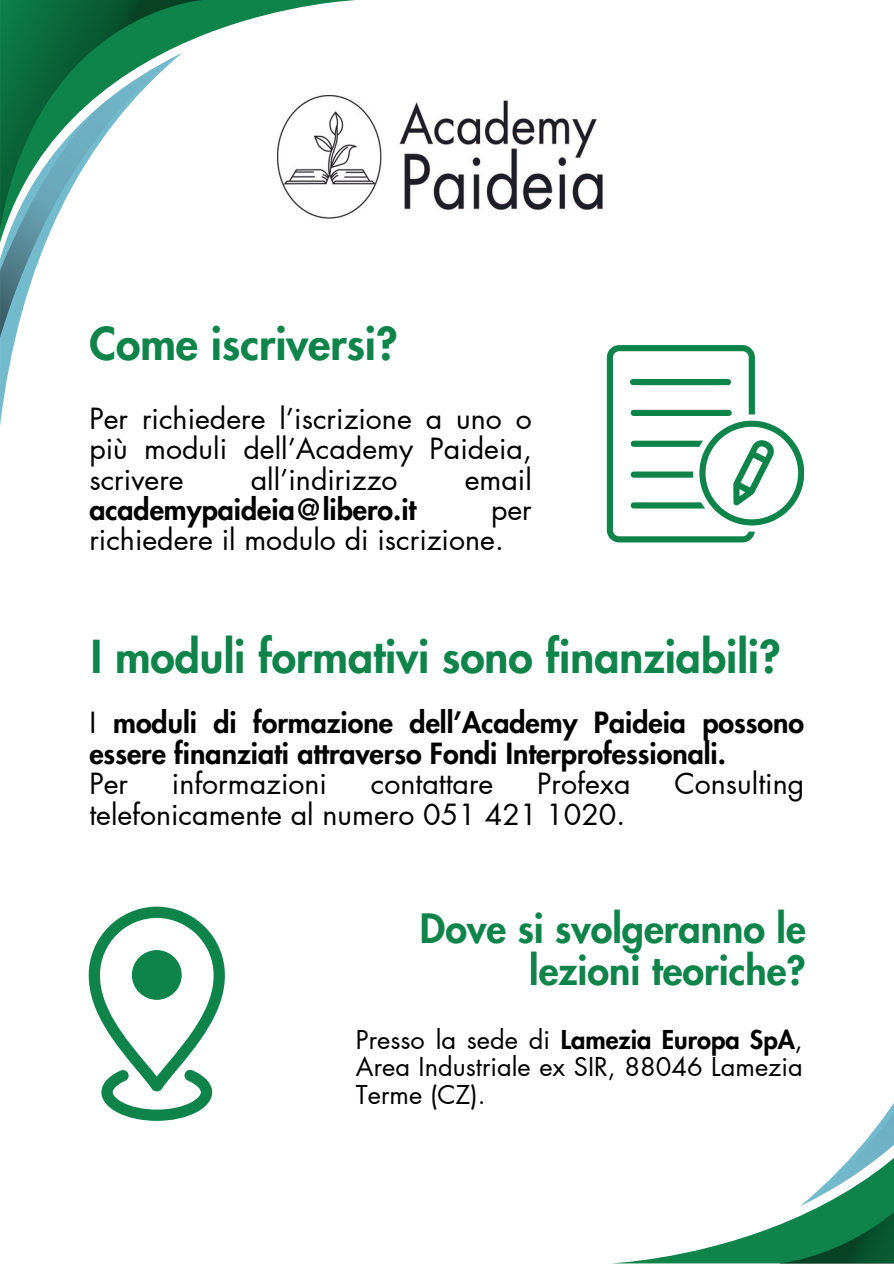
<style>
.page{position:relative;width:894px;height:1264px;background:#fff}
.page>*{position:absolute;margin:0;border:0;box-sizing:border-box;transform-origin:0 0}
.t1{font:800 44.4px "Futura LT Pro";color:#0e844b}
.t2{font:800 39.45px/42.2px "Futura LT Pro";color:#0e844b;text-align:right}
.t3{font:28.5px/30.3px "Futura LT Pro";color:#000;text-align:justify}
.t4{font:800 28.5px/30.3px "Futura LT Pro";color:#000}
.t5{font:25.35px/27px "Futura LT Pro";color:#000;text-align:justify}
.s1{font-weight:400}
.s2{font-weight:800}
</style>
<div class="page">
<img style="left:357px;top:100px;width:246px;height:110px">
<svg style="left:0;top:337px;width:16px;height:88px"></svg>
<svg style="left:203px;top:0;width:154px;height:219px"></svg>
<svg style="left:0;top:0;width:203px;height:52px"></svg>
<svg style="left:0;top:52px;width:183px;height:285px"></svg>
<svg style="left:617px;top:1225px;width:160px;height:38px"></svg>
<svg style="left:777px;top:1104px;width:116px;height:159px"></svg>
<svg style="left:606px;top:345px;width:197px;height:197px"></svg>
<svg style="left:88px;top:906px;width:137px;height:214px"></svg>
<div style="left:132px;top:950px;width:50px;height:49px;background:#0e844b;border-radius:50%"></div>
<p class="t1" style="left:89px;top:323px;width:310px">Come iscriversi?</p>
<h1 class="t3" style="left:89px;top:404px;width:444px">Per richiedere l’iscrizione a uno o più moduli dell’Academy Paideia, scrivere</h1>
<h1 class="t3" style="left:251px;top:465px;width:148px">all’indirizzo</h1>
<h1 class="t3" style="left:464px;top:465px;width:69px">email</h1>
<h1 class="t4" style="left:89px;top:495px;width:328px">academypaideia@libero.it</h1>
<h1 class="t3" style="left:89px;top:495px;width:444px;text-indent:401px">per richiedere il modulo di iscrizione.</h1>
<h1 class="t1" style="left:91px;top:636px;width:691px">I moduli formativi sono finanziabili?</h1>
<h3 class="t4" style="left:89px;top:709px;width:716px"><span class="s1">I</span> moduli di formazione dell’Academy Paideia possono essere finanziati attraverso Fondi Interprofessionali.<br><span class="s1">Per</span></h3>
<h3 class="t3" style="left:172px;top:769px;width:156px">informazioni</h3>
<h3 class="t3" style="left:371px;top:769px;width:124px">contattare</h3>
<h3 class="t3" style="left:537px;top:769px;width:95px">Profexa</h3>
<h3 class="t3" style="left:674px;top:769px;width:131px">Consulting</h3>
<h3 class="t3" style="left:89px;top:800px;width:537px">telefonicamente al numero 051 421 1020.</h3>
<h3 class="t2" style="left:420px;top:909px;width:387px">Dove si svolgeranno le lezioni teoriche?</h3>
<p class="t5" style="left:356px;top:1027px;width:448px">Presso la sede di <span class="s2">Lamezia Europa SpA</span>, Area Industriale ex SIR, 88046 Lamezia Terme (CZ).</p>
</div>
